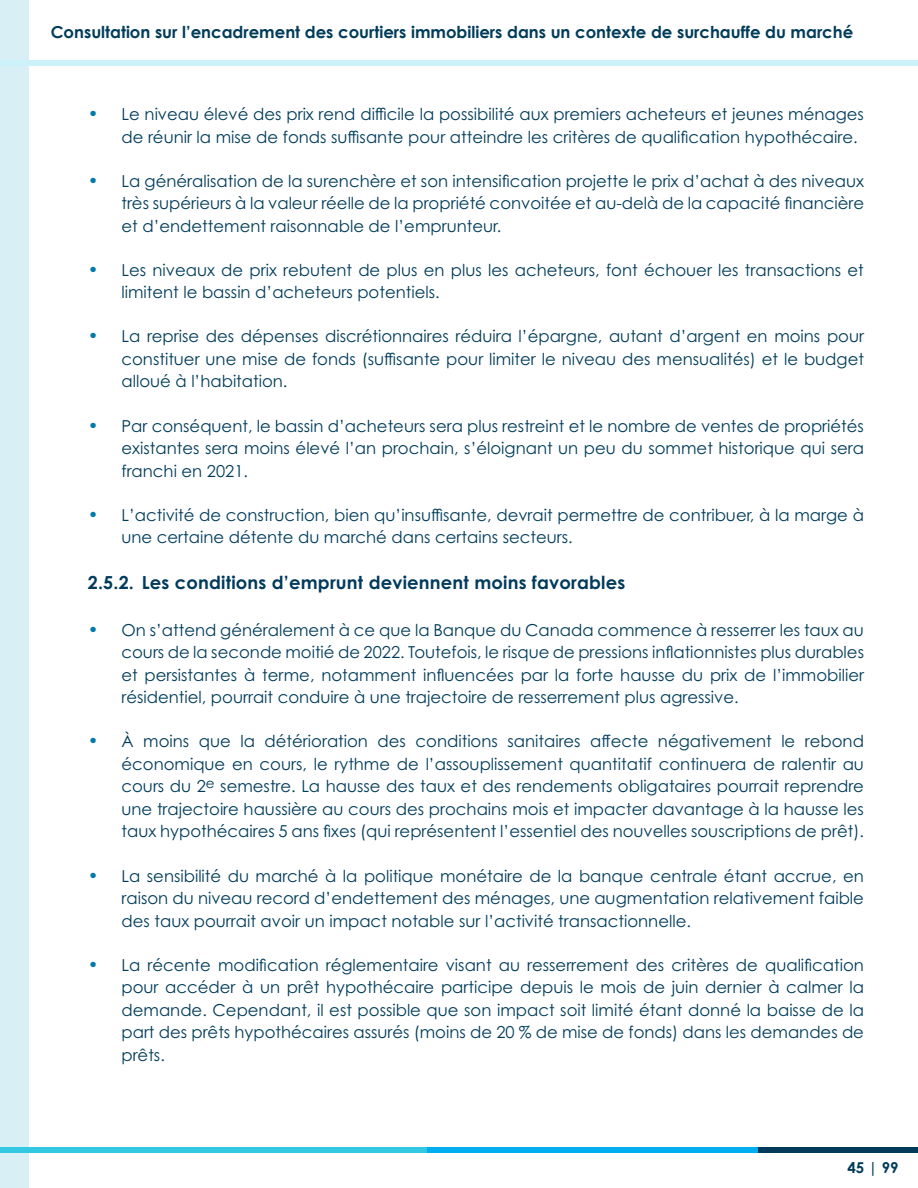
<style>
.page{position:relative;width:918px;height:1188px;background:#fff}
.page>*{position:absolute;margin:0;border:0;box-sizing:border-box;transform-origin:0 0}
.t1{font:700 18px "Century Gothic Pro";letter-spacing:.01em;color:#003a5d}
.t2{font:16.5px/22.5px "Century Gothic Pro";color:#003c5a;text-align:justify}
.t3{font:700 16.5px "Century Gothic";color:#003c5a}
.t4{font:700 15px "Century Gothic";color:#003c5a}
.s1{font-weight:700;font-size:18px;color:#037aa9}
</style>
<div class="page">
<div style="left:0;top:0;width:29px;height:1188px;background:#d8eff5"></div>
<div style="left:0;top:1147px;width:428px;height:6px;background:#32c8e1"></div>
<div style="left:428px;top:1147px;width:330px;height:6px;background:#00aeef"></div>
<div style="left:758px;top:1147px;width:160px;height:6px;background:#003c5a"></div>
<div style="left:0;top:60px;width:428px;height:6px;background:#ccf1f8"></div>
<div style="left:428px;top:60px;width:330px;height:6px;background:#ccf1f8"></div>
<div style="left:758px;top:60px;width:160px;height:6px;background:#ccf1f8"></div>
<p class="t3" style="left:51px;top:19px;width:804px">Consultation sur l’encadrement des courtiers immobiliers dans un contexte de surchauffe du marché</p>
<p class="t2" style="left:122px;top:103px;width:744px;text-indent:-34px"><span class="s1">•</span> Le niveau élevé des prix rend difficile la possibilité aux premiers acheteurs et jeunes ménages de réunir la mise de fonds suffisante pour atteindre les critères de qualification hypothécaire.</p>
<p class="t2" style="left:122px;top:169px;width:744px;text-indent:-34px"><span class="s1">•</span> La généralisation de la surenchère et son intensification projette le prix d’achat à des niveaux très supérieurs à la valeur réelle de la propriété convoitée et au-delà de la capacité financière et d’endettement raisonnable de l’emprunteur.</p>
<p class="t2" style="left:122px;top:258px;width:744px;text-indent:-34px"><span class="s1">•</span> Les niveaux de prix rebutent de plus en plus les acheteurs, font échouer les transactions et limitent le bassin d’acheteurs potentiels.</p>
<p class="t2" style="left:122px;top:325px;width:744px;text-indent:-34px"><span class="s1">•</span> La reprise des dépenses discrétionnaires réduira l’épargne, autant d’argent en moins pour constituer une mise de fonds (suffisante pour limiter le niveau des mensualités) et le budget alloué à l’habitation.</p>
<p class="t2" style="left:122px;top:414px;width:744px;text-indent:-34px"><span class="s1">•</span> Par conséquent, le bassin d’acheteurs sera plus restreint et le nombre de ventes de propriétés existantes sera moins élevé l’an prochain, s’éloignant un peu du sommet historique qui sera franchi en 2021.</p>
<p class="t2" style="left:122px;top:503px;width:744px;text-indent:-34px"><span class="s1">•</span> L’activité de construction, bien qu’insuffisante, devrait permettre de contribuer, à la marge à une certaine détente du marché dans certains secteurs.</p>
<p class="t1" style="left:88px;top:571px;width:539px">2.5.2. Les conditions d’emprunt deviennent moins favorables</p>
<p class="t2" style="left:122px;top:618px;width:744px;text-indent:-34px"><span class="s1">•</span> On s’attend généralement à ce que la Banque du Canada commence à resserrer les taux au cours de la seconde moitié de 2022. Toutefois, le risque de pressions inflationnistes plus durables et persistantes à terme, notamment influencées par la forte hausse du prix de l’immobilier résidentiel, pourrait conduire à une trajectoire de resserrement plus agressive.</p>
<p class="t2" style="left:122px;top:730px;width:744px;text-indent:-34px"><span class="s1">•</span> À moins que la détérioration des conditions sanitaires affecte négativement le rebond économique en cours, le rythme de l’assouplissement quantitatif continuera de ralentir au cours du 2<sup>e</sup> semestre. La hausse des taux et des rendements obligataires pourrait reprendre une trajectoire haussière au cours des prochains mois et impacter davantage à la hausse les taux hypothécaires 5 ans fixes (qui représentent l’essentiel des nouvelles souscriptions de prêt).</p>
<p class="t2" style="left:122px;top:864px;width:744px;text-indent:-34px"><span class="s1">•</span> La sensibilité du marché à la politique monétaire de la banque centrale étant accrue, en raison du niveau record d’endettement des ménages, une augmentation relativement faible des taux pourrait avoir un impact notable sur l’activité transactionnelle.</p>
<p class="t2" style="left:122px;top:953px;width:744px;text-indent:-34px"><span class="s1">•</span> La récente modification réglementaire visant au resserrement des critères de qualification pour accéder à un prêt hypothécaire participe depuis le mois de juin dernier à calmer la demande. Cependant, il est possible que son impact soit limité étant donné la baisse de la part des prêts hypothécaires assurés (moins de 20 % de mise de fonds) dans les demandes de prêts.</p>
<p class="t4" style="left:848px;top:1156px;width:53px">45 | 99</p>
</div>
